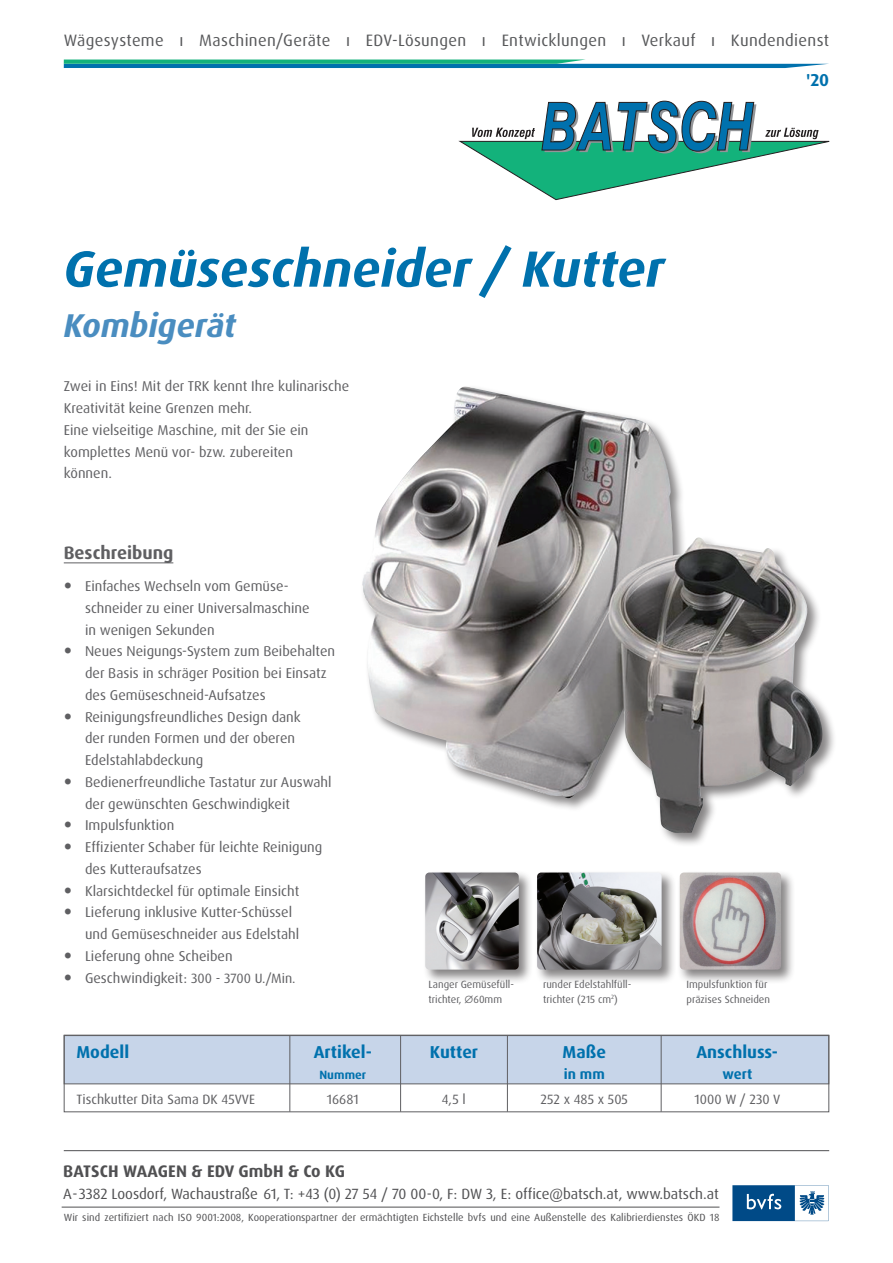
<style>
.page{position:relative;width:893px;height:1263px;background:#fff}
.page>*{position:absolute;margin:0;border:0;box-sizing:border-box;transform-origin:0 0}
.t1{font:italic 700 51px "Dax OT";color:#0071ad}
.t2{font:italic 700 33px "Dax OT";color:#4a8dc0}
.t3{font:700 18px "Dax OT";color:#5f5f62}
.t4{font:700 17.25px "Dax OT";color:#0071ad}
.t5{font:700 16.8px "Dax OT";color:#505052}
.t6{font:16.5px "Dax OT";letter-spacing:.02em;color:#57585a}
.t7{font:14.85px "Dax OT";letter-spacing:-.005em;color:#505052}
.t8{font:14.25px/21.8px "Dax OT";color:#5f5f62}
.t9{font:700 14.25px "Dax OT";color:#0071ad}
.t10{font:13.5px "Dax OT";color:#5f5f62}
.t11{font:700 12px "Dax OT";color:#0071ad}
.t12{font:10.5px/15px "Dax OT";color:#5f5f62}
.t13{font:10.35px "Dax OT";letter-spacing:.005em;color:#505052}
.s1{font-size:13.5px}
</style>
<div class="page">
<hr style="left:64px;top:1150px;width:765px;height:1px;background:#505052">
<svg style="left:64px;top:60px;width:765px;height:8px;background:#36a0ac"></svg>
<svg style="left:459px;top:100px;width:371px;height:100px"></svg>
<div style="left:64px;top:1035px;width:765px;height:49px;background:#c7d5e9;border:1px solid #5f5f62"></div>
<div style="left:64px;top:1035px;width:765px;height:77px;border:1px solid #5f5f62"></div>
<hr style="left:661px;top:1035px;width:1px;height:77px;background:#5f5f62">
<hr style="left:289px;top:1035px;width:1px;height:77px;background:#5f5f62">
<hr style="left:400px;top:1035px;width:1px;height:77px;background:#5f5f62">
<hr style="left:507px;top:1035px;width:1px;height:77px;background:#5f5f62">
<hr style="left:64px;top:563px;width:109px;height:1px;background:#5f5f62">
<img style="left:362px;top:386px;width:462px;height:447px">
<div style="left:535px;top:870px;width:141px;height:114px;background:#231f20;opacity:.55"></div>
<img style="left:537px;top:872px;width:125px;height:97px">
<div style="left:423px;top:870px;width:110px;height:114px;background:#231f20;opacity:.55"></div>
<img style="left:425px;top:872px;width:94px;height:97px">
<div style="left:677px;top:870px;width:118px;height:114px;background:#231f20;opacity:.55"></div>
<img style="left:680px;top:872px;width:101px;height:97px">
<hr style="left:62px;top:1207px;width:657px;height:1px;background:#505052">
<svg style="left:732px;top:1185px;width:96px;height:36px"></svg>
<p class="t6" style="left:64px;top:30px;width:767px">Wägesysteme ı Maschinen/Geräte ı EDV-Lösungen ı Entwicklungen ı Verkauf ı Kundendienst</p>
<p class="t4" style="left:806px;top:69px;width:25px">'20</p>
<h1 class="t1" style="left:64px;top:236px;width:602px">Gemüseschneider / Kutter</h1>
<h2 class="t2" style="left:64px;top:305px;width:174px">Kombigerät</h2>
<p class="t8" style="left:64px;top:376px;width:287px">Zwei in Eins! Mit der TRK kennt Ihre kulinarische Kreativität keine Grenzen mehr.<br>Eine vielseitige Maschine, mit der Sie ein komplettes Menü vor- bzw. zubereiten<br>können.</p>
<p class="t3" style="left:64px;top:541px;width:111px">Beschreibung</p>
<p class="t8" style="left:85px;top:575px;width:252px">Einfaches Wechseln vom Gemüse&shy;schneider zu einer Universalmaschine<br>in wenigen Sekunden<br>Neues Neigungs-System zum Beibehalten der Basis in schräger Position bei Einsatz des Gemüseschneid-Aufsatzes Reinigungsfreundliches Design dank<br>der runden Formen und der oberen Edelstahlabdeckung<br>Bedienerfreundliche Tastatur zur Auswahl der gewünschten Geschwindigkeit Impulsfunktion<br>Effizienter Schaber für leichte Reinigung des Kutteraufsatzes<br>Klarsichtdeckel für optimale Einsicht Lieferung inklusive Kutter-Schüssel<br>und Gemüseschneider aus Edelstahl Lieferung ohne Scheiben Geschwindigkeit: <span class="s1">300 - 3700 U./Min.</span></p>
<p class="t12" style="left:428px;top:977px;width:87px">Langer Gemüsefüll&shy;trichter, ⌀60mm</p>
<p class="t12" style="left:543px;top:977px;width:90px">runder Edelstahlfüll&shy;trichter (215 cm<sup>2</sup>)</p>
<p class="t12" style="left:686px;top:977px;width:85px">Impulsfunktion für präzises Schneiden</p>
<p class="t4" style="left:77px;top:1041px;width:54px">Modell</p>
<p class="t4" style="left:314px;top:1041px;width:60px">Artikel-</p>
<p class="t4" style="left:430px;top:1041px;width:50px">Kutter</p>
<p class="t4" style="left:563px;top:1041px;width:45px">Maße</p>
<p class="t4" style="left:696px;top:1041px;width:83px">Anschluss-</p>
<p class="t11" style="left:319px;top:1067px;width:48px">Nummer</p>
<p class="t9" style="left:564px;top:1065px;width:42px">in mm</p>
<p class="t9" style="left:722px;top:1065px;width:31px">wert</p>
<p class="t10" style="left:77px;top:1091px;width:180px">Tischkutter Dita Sama DK 45VVE</p>
<p class="t10" style="left:327px;top:1091px;width:34px">16681</p>
<p class="t10" style="left:442px;top:1091px;width:25px">4,5 l</p>
<p class="t10" style="left:541px;top:1091px;width:89px">252 x 485 x 505</p>
<p class="t10" style="left:694px;top:1091px;width:87px">1000 W / 230 V</p>
<p class="t5" style="left:63px;top:1160px;width:283px">BATSCH WAAGEN &amp; EDV GmbH &amp; Co KG</p>
<p class="t7" style="left:63px;top:1184px;width:657px">A-3382 Loosdorf, Wachaustraße 61, T: +43 (0) 27 54 / 70 00-0, F: DW 3, E: office@batsch.at, www.batsch.at</p>
<p class="t13" style="left:64px;top:1210px;width:657px">Wir sind zertifiziert nach ISO 9001:2008, Kooperationspartner der ermächtigten Eichstelle bvfs und eine Außenstelle des Kalibrierdienstes ÖKD 18</p>
</div>
